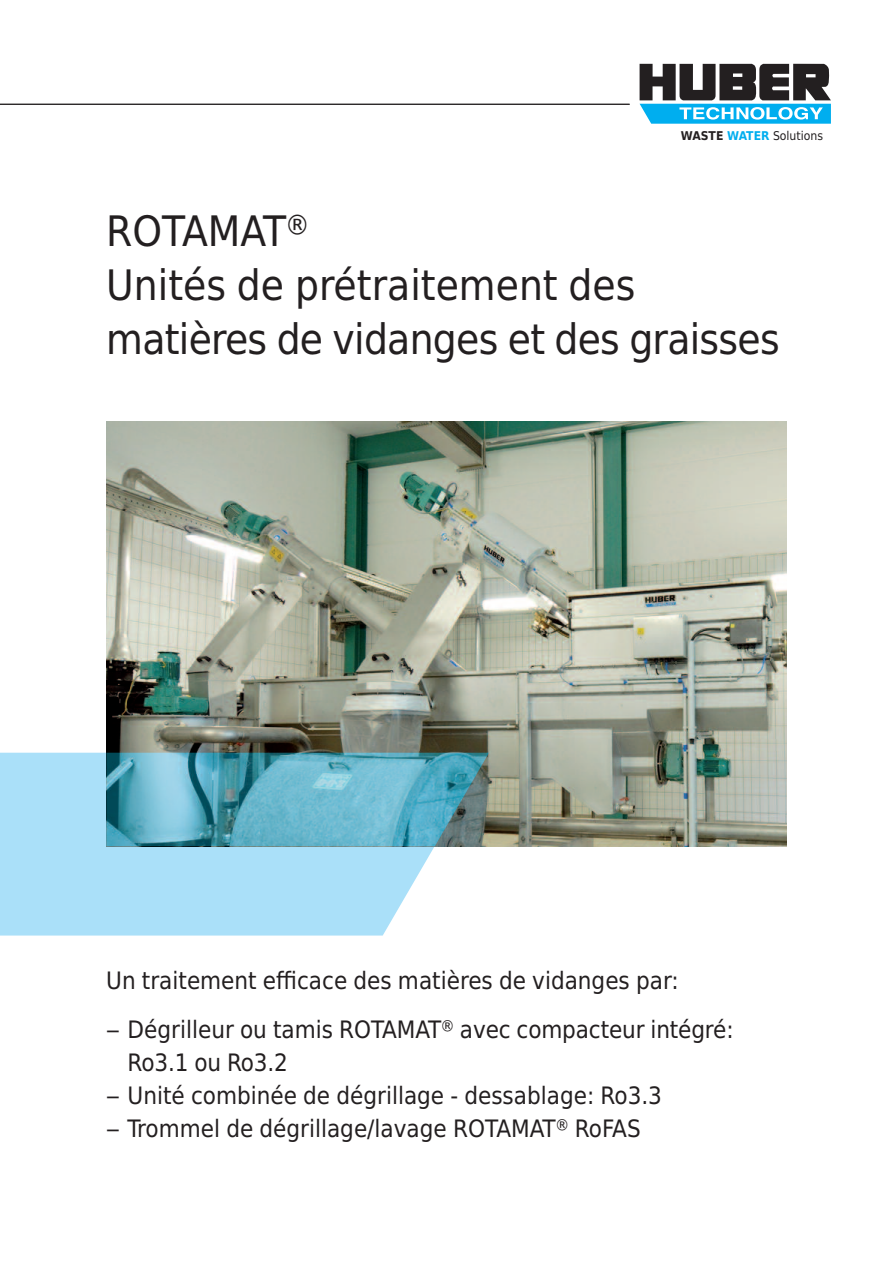
<style>
.page{position:relative;width:893px;height:1263px;background:#fff}
.page>*{position:absolute;margin:0;border:0;box-sizing:border-box;transform-origin:0 0}
.t1{font:42px/54px "Huber Tec";letter-spacing:-.015em;color:#231f20}
.t2{font:24px/33px "Huber Tec";color:#231f20}
.t3{font:12.15px "Huber Tec";color:#231f20}
.s1{font-weight:700}
.s2{font-weight:700;color:#00aeef}
</style>
<div class="page">
<svg style="left:640px;top:64px;width:191px;height:60px"></svg>
<hr style="left:0;top:104px;width:630px;height:1px;background:#231f20">
<svg style="left:0;top:753px;width:489px;height:182px;fill:#aae0f9"></svg>
<img style="left:106px;top:421px;width:681px;height:425px">
<img style="left:106px;top:753px;width:383px;height:93px">
<p class="t3" style="left:681px;top:126px;width:144px"><span class="s1">WASTE</span> <span class="s2">WATER</span> Solutions</p>
<h1 class="t1" style="left:106px;top:205px;width:675px">ROTAMAT®<br>Unités de prétraitement des matières de vidanges et des graisses</h1>
<p class="t2" style="left:106px;top:964px;width:574px">Un traitement efficace des matières de vidanges par:</p>
<p class="t2" style="left:128px;top:1013px;width:607px;text-indent:-21px">– Dégrilleur ou tamis ROTAMAT® avec compacteur intégré:<br>Ro3.1 ou Ro3.2</p>
<p class="t2" style="left:106px;top:1079px;width:557px">– Unité combinée de dégrillage - dessablage: Ro3.3</p>
<p class="t2" style="left:106px;top:1112px;width:536px">– Trommel de dégrillage/lavage ROTAMAT® RoFAS</p>
</div>
